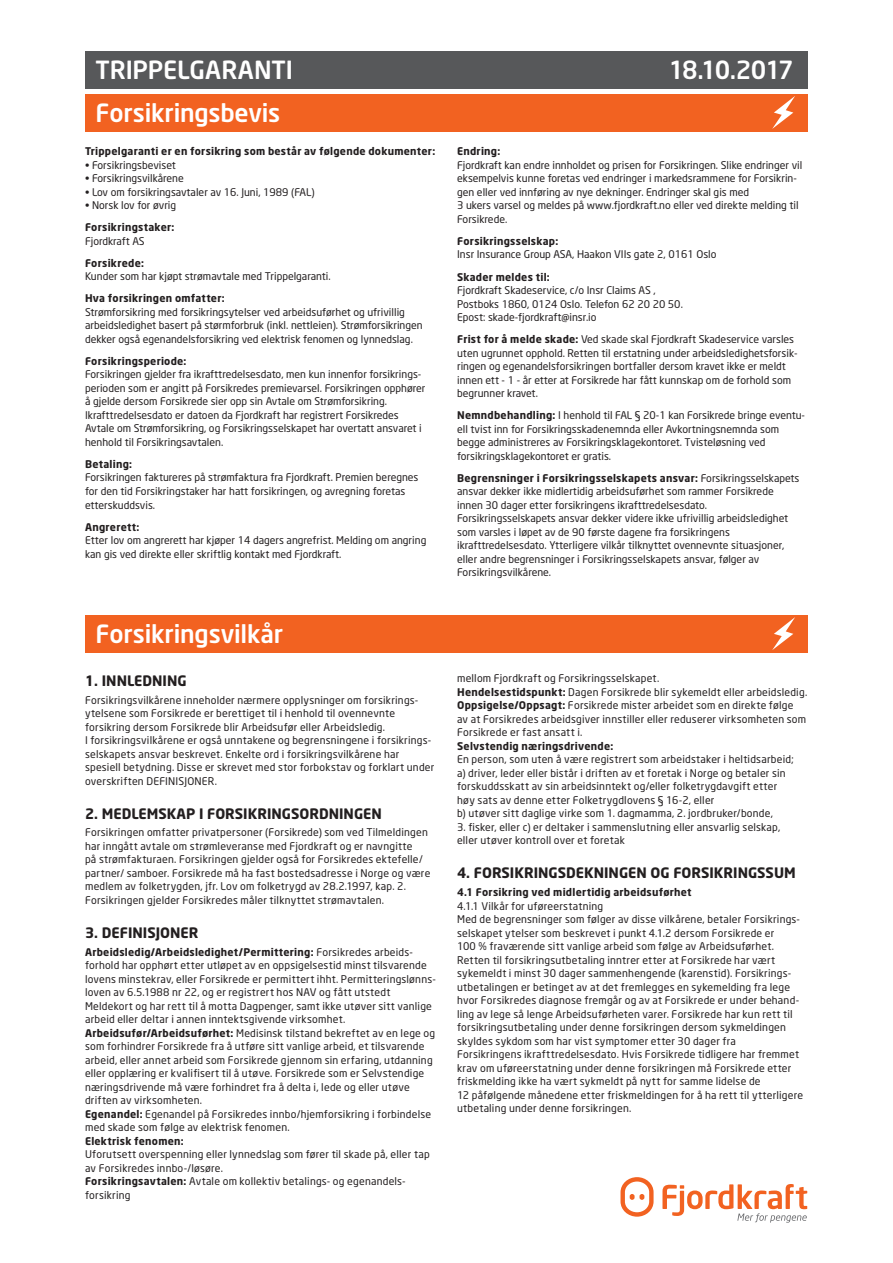
<style>
.page{position:relative;width:893px;height:1263px;background:#fff}
.page>*{position:absolute;margin:0;border:0;box-sizing:border-box;transform-origin:0 0}
.t1{font:500 24.75px "Fjordkraft Neo Sans";letter-spacing:-.01em;color:#fff}
.t2{font:700 14.25px "Fjordkraft Neo Sans";color:#231f20}
.t3{font:10.5px/13.5px "Fjordkraft Neo Sans";letter-spacing:.015em;color:#231f20}
.t4{font:700 10.5px "Fjordkraft Neo Sans";letter-spacing:.02em;color:#231f20}
.s1{font-weight:700}
</style>
<div class="page">
<div style="left:85px;top:94px;width:723px;height:38px;background:#f26221"></div>
<div style="left:85px;top:51px;width:723px;height:38px;background:#57585a"></div>
<svg style="left:772px;top:96px;width:23px;height:33px"></svg>
<div style="left:85px;top:615px;width:723px;height:38px;background:#f26221"></div>
<svg style="left:772px;top:617px;width:23px;height:33px"></svg>
<svg style="left:620px;top:1177px;width:34px;height:40px"></svg>
<svg style="left:662px;top:1184px;width:145px;height:38px"></svg>
<h1 class="t1" style="left:96px;top:54px;width:199px">TRIPPELGARANTI</h1>
<h1 class="t1" style="left:669px;top:54px;width:126px">18.10.2017</h1>
<h1 class="t1" style="left:96px;top:97px;width:186px">Forsikringsbevis</h1>
<p class="t4" style="left:85px;top:145px;width:352px">Trippelgaranti er en forsikring som består av følgende dokumenter:</p>
<p class="t3" style="left:85px;top:158px;width:92px">• Forsikringsbeviset</p>
<p class="t3" style="left:85px;top:172px;width:100px">• Forsikringsvilkårene</p>
<p class="t3" style="left:85px;top:185px;width:231px">• Lov om forsikringsavtaler av 16. Juni, 1989 (FAL)</p>
<p class="t3" style="left:85px;top:199px;width:93px">• Norsk lov for øvrig</p>
<p class="t4" style="left:85px;top:221px;width:91px">Forsikringstaker:</p>
<p class="t3" style="left:85px;top:234px;width:61px">Fjordkraft AS</p>
<p class="t4" style="left:85px;top:256px;width:60px">Forsikrede:</p>
<p class="t3" style="left:85px;top:270px;width:247px">Kunder som har kjøpt strømavtale med Trippelgaranti.</p>
<p class="t4" style="left:85px;top:292px;width:141px">Hva forsikringen omfatter:</p>
<p class="t3" style="left:85px;top:305px;width:339px">Strømforsikring med forsikringsytelser ved arbeidsuførhet og ufrivillig arbeidsledighet basert på størmforbruk (inkl. nettleien). Strømforsikringen dekker også egenandelsforsikring ved elektrisk fenomen og lynnedslag.</p>
<p class="t4" style="left:85px;top:354px;width:103px">Forsikringsperiode:</p>
<p class="t3" style="left:85px;top:368px;width:342px">Forsikringen gjelder fra ikrafttredelsesdato, men kun innenfor forsikrings&shy;perioden som er angitt på Forsikredes premievarsel. Forsikringen opphører å gjelde dersom Forsikrede sier opp sin Avtale om Strømforsikring.<br>Ikrafttredelsesdato er datoen da Fjordkraft har registrert Forsikredes Avtale om Strømforsikring, og Forsikringsselskapet har overtatt ansvaret i henhold til Forsikringsavtalen.</p>
<p class="t4" style="left:85px;top:457px;width:49px">Betaling:</p>
<p class="t3" style="left:85px;top:471px;width:335px">Forsikringen faktureres på strømfaktura fra Fjordkraft. Premien beregnes for den tid Forsikringstaker har hatt forsikringen, og avregning foretas etterskuddsvis.</p>
<p class="t4" style="left:85px;top:520px;width:56px">Angrerett:</p>
<p class="t3" style="left:85px;top:533px;width:343px">Etter lov om angrerett har kjøper 14 dagers angrefrist. Melding om angring kan gis ved direkte eller skriftlig kontakt med Fjordkraft.</p>
<h1 class="t1" style="left:96px;top:618px;width:189px">Forsikringsvilkår</h1>
<h2 class="t2" style="left:85px;top:671px;width:103px">1. INNLEDNING</h2>
<p class="t3" style="left:85px;top:693px;width:351px">Forsikringsvilkårene inneholder nærmere opplysninger om forsikrings&shy;ytelsene som Forsikrede er berettiget til i henhold til ovennevnte forsikring dersom Forsikrede blir Arbeidsufør eller Arbeidsledig.<br>I forsikringsvilkårene er også unntakene og begrensningene i forsikrings&shy;selskapets ansvar beskrevet. Enkelte ord i forsikringsvilkårene har spesiell betydning. Disse er skrevet med stor forbokstav og forklart under overskriften DEFINISJONER.</p>
<h2 class="t2" style="left:85px;top:804px;width:298px">2. MEDLEMSKAP I FORSIKRINGSORDNINGEN</h2>
<p class="t3" style="left:85px;top:826px;width:347px">Forsikringen omfatter privatpersoner (Forsikrede) som ved Tilmeldingen har inngått avtale om strømleveranse med Fjordkraft og er navngitte<br>på strømfakturaen. Forsikringen gjelder også for Forsikredes ektefelle/ partner/ samboer. Forsikrede må ha fast bostedsadresse i Norge og være medlem av folketrygden, jfr. Lov om folketrygd av 28.2.1997, kap. 2.<br>Forsikringen gjelder Forsikredes måler tilknyttet strømavtalen.</p>
<h2 class="t2" style="left:85px;top:924px;width:115px">3. DEFINISJONER</h2>
<p class="t3" style="left:85px;top:945px;width:352px"><span class="s1">Arbeidsledig/Arbeidsledighet/Permittering:</span> Forsikredes arbeids&shy;forhold har opphørt etter utløpet av en oppsigelsestid minst tilsvarende lovens minstekrav, eller Forsikrede er permittert ihht. Permitteringslønns&shy;loven av 6.5.1988 nr 22, og er registrert hos NAV og fått utstedt Meldekort og har rett til å motta Dagpenger, samt ikke utøver sitt vanlige arbeid eller deltar i annen inntektsgivende virksomhet.<br><span class="s1">Arbeidsufør/Arbeidsuførhet:</span> Medisinsk tilstand bekreftet av en lege og som forhindrer Forsikrede fra å utføre sitt vanlige arbeid, et tilsvarende arbeid, eller annet arbeid som Forsikrede gjennom sin erfaring, utdanning eller opplæring er kvalifisert til å utøve. Forsikrede som er Selvstendige næringsdrivende må være forhindret fra å delta i, lede og eller utøve driften av virksomheten.<br><span class="s1">Egenandel:</span> Egenandel på Forsikredes innbo/hjemforsikring i forbindelse med skade som følge av elektrisk fenomen.</p>
<p class="t4" style="left:85px;top:1134px;width:100px">Elektrisk fenomen:</p>
<p class="t3" style="left:85px;top:1148px;width:346px">Uforutsett overspenning eller lynnedslag som fører til skade på, eller tap av Forsikredes innbo-/løsøre.<br><span class="s1">Forsikringsavtalen:</span> Avtale om kollektiv betalings- og egenandels&shy;forsikring</p>
<p class="t4" style="left:457px;top:145px;width:45px">Endring:</p>
<p class="t3" style="left:457px;top:158px;width:347px">Fjordkraft kan endre innholdet og prisen for Forsikringen. Slike endringer vil eksempelvis kunne foretas ved endringer i markedsrammene for Forsikrin&shy;gen eller ved innføring av nye dekninger. Endringer skal gis med<br>3 ukers varsel og meldes på www.fjordkraft.no eller ved direkte melding til Forsikrede.</p>
<p class="t4" style="left:457px;top:234px;width:103px">Forsikringsselskap:</p>
<p class="t3" style="left:457px;top:248px;width:261px">Insr Insurance Group ASA, Haakon VIIs gate 2, 0161 Oslo</p>
<p class="t4" style="left:457px;top:270px;width:94px">Skader meldes til:</p>
<p class="t3" style="left:457px;top:283px;width:227px">Fjordkraft Skadeservice, c/o Insr Claims AS ,<br>Postboks 1860, 0124 Oslo. Telefon 62 20 20 50.<br>Epost: skade-fjordkraft@insr.io</p>
<p class="t3" style="left:457px;top:332px;width:342px"><span class="s1">Frist for å melde skade:</span> Ved skade skal Fjordkraft Skadeservice varsles uten ugrunnet opphold. Retten til erstatning under arbeidsledighetsforsik&shy;ringen og egenandelsforsikringen bortfaller dersom kravet ikke er meldt innen ett - 1 - år etter at Forsikrede har fått kunnskap om de forhold som begrunner kravet.</p>
<p class="t3" style="left:457px;top:408px;width:349px"><span class="s1">Nemndbehandling:</span> I henhold til FAL § 20-1 kan Forsikrede bringe eventu&shy;ell tvist inn for Forsikringsskadenemnda eller Avkortningsnemnda som begge administreres av Forsikringsklagekontoret. Tvisteløsning ved forsikringsklagekontoret er gratis.</p>
<p class="t3" style="left:457px;top:471px;width:344px"><span class="s1">Begrensninger i Forsikringsselskapets ansvar:</span> Forsikringsselskapets ansvar dekker ikke midlertidig arbeidsuførhet som rammer Forsikrede innen 30 dager etter forsikringens ikrafttredelsesdato.<br>Forsikringsselskapets ansvar dekker videre ikke ufrivillig arbeidsledighet som varsles i løpet av de 90 første dagene fra forsikringens ikrafttredelsesdato. Ytterligere vilkår tilknyttet ovennevnte situasjoner, eller andre begrensninger i Forsikringsselskapets ansvar, følger av Forsikringsvilkårene.</p>
<p class="t3" style="left:457px;top:672px;width:352px">mellom Fjordkraft og Forsikringsselskapet.<br><span class="s1">Hendelsestidspunkt:</span> Dagen Forsikrede blir sykemeldt eller arbeidsledig.<br><span class="s1">Oppsigelse/Oppsagt:</span> Forsikrede mister arbeidet som en direkte følge<br>av at Forsikredes arbeidsgiver innstiller eller reduserer virksomheten som Forsikrede er fast ansatt i.</p>
<p class="t4" style="left:457px;top:739px;width:158px">Selvstendig næringsdrivende:</p>
<p class="t3" style="left:457px;top:753px;width:338px">En person, som uten å være registrert som arbeidstaker i heltidsarbeid; a) driver, leder eller bistår i driften av et foretak i Norge og betaler sin forskuddsskatt av sin arbeidsinntekt og/eller folketrygdavgift etter høy sats av denne etter Folketrygdlovens § 16-2, eller<br>b) utøver sitt daglige virke som 1. dagmamma, 2. jordbruker/bonde,</p>
<p class="t3" style="left:457px;top:820px;width:325px">3. fisker, eller c) er deltaker i sammenslutning eller ansvarlig selskap, eller utøver kontroll over et foretak</p>
<h2 class="t2" style="left:457px;top:864px;width:340px">4. FORSIKRINGSDEKNINGEN OG FORSIKRINGSSUM</h2>
<p class="t4" style="left:457px;top:885px;width:236px">4.1 Forsikring ved midlertidig arbeidsuførhet</p>
<p class="t3" style="left:457px;top:899px;width:348px">4.1.1 Vilkår for uføreerstatning<br>Med de begrensninger som følger av disse vilkårene, betaler Forsikrings&shy;selskapet ytelser som beskrevet i punkt 4.1.2 dersom Forsikrede er<br>100 % fraværende sitt vanlige arbeid som følge av Arbeidsuførhet.<br>Retten til forsikringsutbetaling inntrer etter at Forsikrede har vært sykemeldt i minst 30 dager sammenhengende (karenstid). Forsikrings&shy;utbetalingen er betinget av at det fremlegges en sykemelding fra lege hvor Forsikredes diagnose fremgår og av at Forsikrede er under behand&shy;ling av lege så lenge Arbeidsuførheten varer. Forsikrede har kun rett til forsikringsutbetaling under denne forsikringen dersom sykmeldingen skyldes sykdom som har vist symptomer etter 30 dager fra<br>Forsikringens ikrafttredelsesdato. Hvis Forsikrede tidligere har fremmet krav om uføreerstatning under denne forsikringen må Forsikrede etter friskmelding ikke ha vært sykmeldt på nytt for samme lidelse de<br>12 påfølgende månedene etter friskmeldingen for å ha rett til ytterligere utbetaling under denne forsikringen.</p>
</div>
